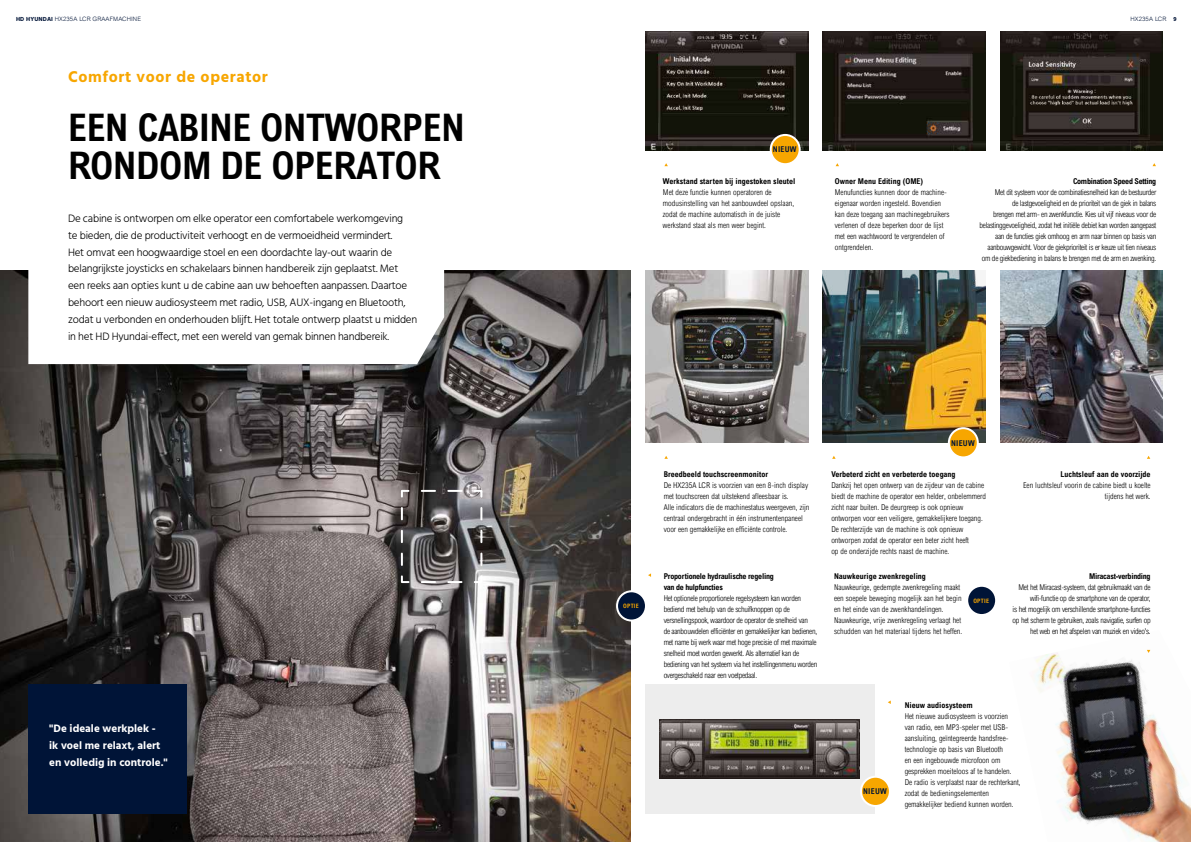
<style>
.page{position:relative;width:1191px;height:842px;background:#fff}
.page>*{position:absolute;margin:0;border:0;box-sizing:border-box;transform-origin:0 0}
.t1{font:700 condensed 38px/38px "Arial";letter-spacing:-.01em;color:#000}
.t2{font:700 16px "Hind";letter-spacing:.04em;color:#f7a600}
.t3{font:300 11px/17px "Hind";letter-spacing:-.02em;color:#000}
.t4{font:700 11px/17px "Hind";color:#fff}
.t5{font:300 condensed 8px/11px "Arial";color:#000}
.t6{font:300 condensed 8px/11px "Arial";letter-spacing:-.03em;color:#000;text-align:right}
.t7{font:700 condensed 8px "Arial";color:#000}
.t8{font:700 condensed 8px/11px "Arial";letter-spacing:-.03em;color:#000}
.t9{font:700 condensed 8px "Arial";letter-spacing:.03em;color:#001437}
.t10{font:300 6px "Arial";letter-spacing:.02em;color:#001437}
.t11{font:700 condensed 6px "Arial";letter-spacing:.04em;color:#f7a600}
.s1{font-family:"Hind";font-weight:700}
</style>
<div class="page">
<img style="left:0;top:270px;width:630px;height:572px">
<svg style="left:28px;top:270px;width:416px;height:94px"></svg>
<img style="left:645px;top:270px;width:163px;height:173px">
<img style="left:1000px;top:270px;width:162px;height:173px">
<div style="left:646px;top:684px;width:229px;height:130px;background:#ededed"></div>
<img style="left:659px;top:719px;width:200px;height:60px">
<div style="left:28px;top:684px;width:158px;height:130px;background:#001437"></div>
<svg style="left:400px;top:489px;width:83px;height:95px;background:#656263"></svg>
<div style="left:617px;top:591px;width:29px;height:29px;background:#001437;border-radius:50%"></div>
<div style="left:616px;top:590px;width:31px;height:31px;border:2px solid #fff;border-radius:50%"></div>
<div style="left:861px;top:777px;width:29px;height:29px;background:#f7a600;border-radius:50%"></div>
<div style="left:860px;top:776px;width:31px;height:31px;border:2px solid #fff;border-radius:50%"></div>
<img style="left:1036px;top:649px;width:155px;height:193px">
<svg style="left:1146px;top:650px;width:4px;height:3px"></svg>
<img style="left:823px;top:270px;width:162px;height:173px">
<img style="left:645px;top:31px;width:163px;height:119px">
<img style="left:823px;top:31px;width:162px;height:119px">
<img style="left:1000px;top:31px;width:162px;height:119px">
<div style="left:949px;top:428px;width:28px;height:29px;background:#f7a600;border-radius:50%"></div>
<div style="left:948px;top:427px;width:30px;height:31px;border:2px solid #fff;border-radius:50%"></div>
<div style="left:770px;top:135px;width:29px;height:29px;background:#f7a600;border-radius:50%"></div>
<div style="left:769px;top:134px;width:31px;height:31px;border:2px solid #fff;border-radius:50%"></div>
<div style="left:967px;top:586px;width:29px;height:29px;background:#001437;border-radius:50%"></div>
<div style="left:966px;top:585px;width:31px;height:31px;border:2px solid #fff;border-radius:50%"></div>
<p class="t10" style="left:16px;top:15px;width:126px"><span class="s1">HD HYUNDAI</span> HX235A LCR GRAAFMACHINE</p>
<p class="t10" style="left:1130px;top:15px;width:48px">HX235A LCR <span class="s1">9</span></p>
<h2 class="t2" style="left:68px;top:67px;width:201px">Comfort voor de operator</h2>
<h1 class="t1" style="left:68px;top:109px;width:398px">EEN CABINE ONTWORPEN<br>RONDOM DE OPERATOR</h1>
<p class="t3" style="left:68px;top:210px;width:351px">De cabine is ontworpen om elke operator een comfortabele werkomgeving<br>te bieden, die de productiviteit verhoogt en de vermoeidheid vermindert.<br>Het omvat een hoogwaardige stoel en een doordachte lay-out waarin de belangrijkste joysticks en schakelaars binnen handbereik zijn geplaatst. Met een reeks aan opties kunt u de cabine aan uw behoeften aanpassen. Daartoe behoort een nieuw audiosysteem met radio, USB, AUX-ingang en Bluetooth, zodat u verbonden en onderhouden blijft. Het totale ontwerp plaatst u midden in het HD Hyundai-effect, met een wereld van gemak binnen handbereik.</p>
<h3 class="t4" style="left:49px;top:720px;width:120px">"De ideale werkplek -<br>ik voel me relaxt, alert en volledig in controle."</h3>
<p class="t9" style="left:773px;top:145px;width:25px">NIEUW</p>
<p class="t7" style="left:663px;top:177px;width:134px">Werkstand starten bij ingestoken sleutel</p>
<p class="t5" style="left:663px;top:187px;width:133px">Met deze functie kunnen operatoren de modusinstelling van het aanbouwdeel opslaan, zodat de machine automatisch in de juiste werkstand staat als men weer begint.</p>
<p class="t7" style="left:835px;top:177px;width:90px">Owner Menu Editing (OME)</p>
<p class="t5" style="left:835px;top:187px;width:116px">Menufuncties kunnen door de machine&shy;eigenaar worden ingesteld. Bovendien kan deze toegang aan machinegebruikers verlenen of deze beperken door de lijst met een wachtwoord te vergrendelen of ontgrendelen.</p>
<p class="t8" style="left:1073px;top:176px;width:85px">Combination Speed Setting</p>
<p class="t6" style="left:979px;top:187px;width:178px">Met dit systeem voor de combinatiesnelheid kan de bestuurder<br>de lastgevoeligheid en de prioriteit van de giek in balans<br>brengen met arm- en zwenkfunctie. Kies uit vijf niveaus voor de belastinggevoeligheid, zodat het initiële debiet kan worden aangepast aan de functies giek omhoog en arm naar binnen op basis van aanbouwgewicht. Voor de giekprioriteit is er keuze uit tien niveaus om de giekbediening in balans te brengen met de arm en zwenking.</p>
<p class="t11" style="left:623px;top:603px;width:17px">OPTIE</p>
<p class="t7" style="left:663px;top:469px;width:106px">Breedbeeld touchscreenmonitor</p>
<p class="t5" style="left:663px;top:479px;width:147px">De HX235A LCR is voorzien van een 8-inch display met touchscreen dat uitstekend afleesbaar is.<br>Alle indicators die de machinestatus weergeven, zijn centraal ondergebracht in één instrumentenpaneel voor een gemakkelijke en efficiënte controle.</p>
<p class="t8" style="left:663px;top:570px;width:112px">Proportionele hydraulische regeling van de hulpfuncties</p>
<p class="t6" style="left:663px;top:592px;width:155px;text-align:left">Het optionele proportionele regelsysteem kan worden bediend met behulp van de schuifknoppen op de versnellingspook, waardoor de operator de snelheid van<br>de aanbouwdelen efficiënter en gemakkelijker kan bedienen, met name bij werk waar met hoge precisie of met maximale snelheid moet worden gewerkt. Als alternatief kan de bediening van het systeem via het instellingenmenu worden overgeschakeld naar een voetpedaal.</p>
<p class="t9" style="left:951px;top:438px;width:25px">NIEUW</p>
<p class="t7" style="left:831px;top:469px;width:126px">Verbeterd zicht en verbeterde toegang</p>
<p class="t5" style="left:831px;top:479px;width:156px">Dankzij het open ontwerp van de zijdeur van de cabine biedt de machine de operator een helder, onbelemmerd zicht naar buiten. De deurgreep is ook opnieuw ontworpen voor een veiligere, gemakkelijkere toegang.<br>De rechterzijde van de machine is ook opnieuw ontworpen zodat de operator een beter zicht heeft<br>op de onderzijde rechts naast de machine.</p>
<p class="t7" style="left:834px;top:571px;width:93px">Nauwkeurige zwenkregeling</p>
<p class="t5" style="left:834px;top:581px;width:130px">Nauwkeurige, gedempte zwenkregeling maakt een soepele beweging mogelijk aan het begin en het einde van de zwenkhandelingen.<br>Nauwkeurige, vrije zwenkregeling verlaagt het schudden van het materiaal tijdens het heffen.</p>
<p class="t11" style="left:973px;top:597px;width:17px">OPTIE</p>
<p class="t7" style="left:1060px;top:469px;width:92px">Luchtsleuf aan de voorzijde</p>
<p class="t5" style="left:1023px;top:479px;width:129px;text-align:right">Een luchtsleuf voorin de cabine biedt u koelte tijdens het werk.</p>
<p class="t8" style="left:1089px;top:571px;width:63px">Miracast-verbinding</p>
<p class="t6" style="left:1012px;top:582px;width:139px">Met het Miracast-systeem, dat gebruikmaakt van de wifi-functie op de smartphone van de operator,<br>is het mogelijk om verschillende smartphone-functies op het scherm te gebruiken, zoals navigatie, surfen op het web en het afspelen van muziek en video's.</p>
<p class="t9" style="left:863px;top:787px;width:25px">NIEUW</p>
<p class="t7" style="left:904px;top:701px;width:69px">Nieuw audiosysteem</p>
<p class="t5" style="left:904px;top:711px;width:117px">Het nieuwe audiosysteem is voorzien<br>van radio, een MP3-speler met USB&shy;aansluiting, geïntegreerde handsfree&shy;technologie op basis van Bluetooth<br>en een ingebouwde microfoon om gesprekken moeiteloos af te handelen.<br>De radio is verplaatst naar de rechterkant, zodat de bedieningselementen gemakkelijker bediend kunnen worden.</p>
</div>
